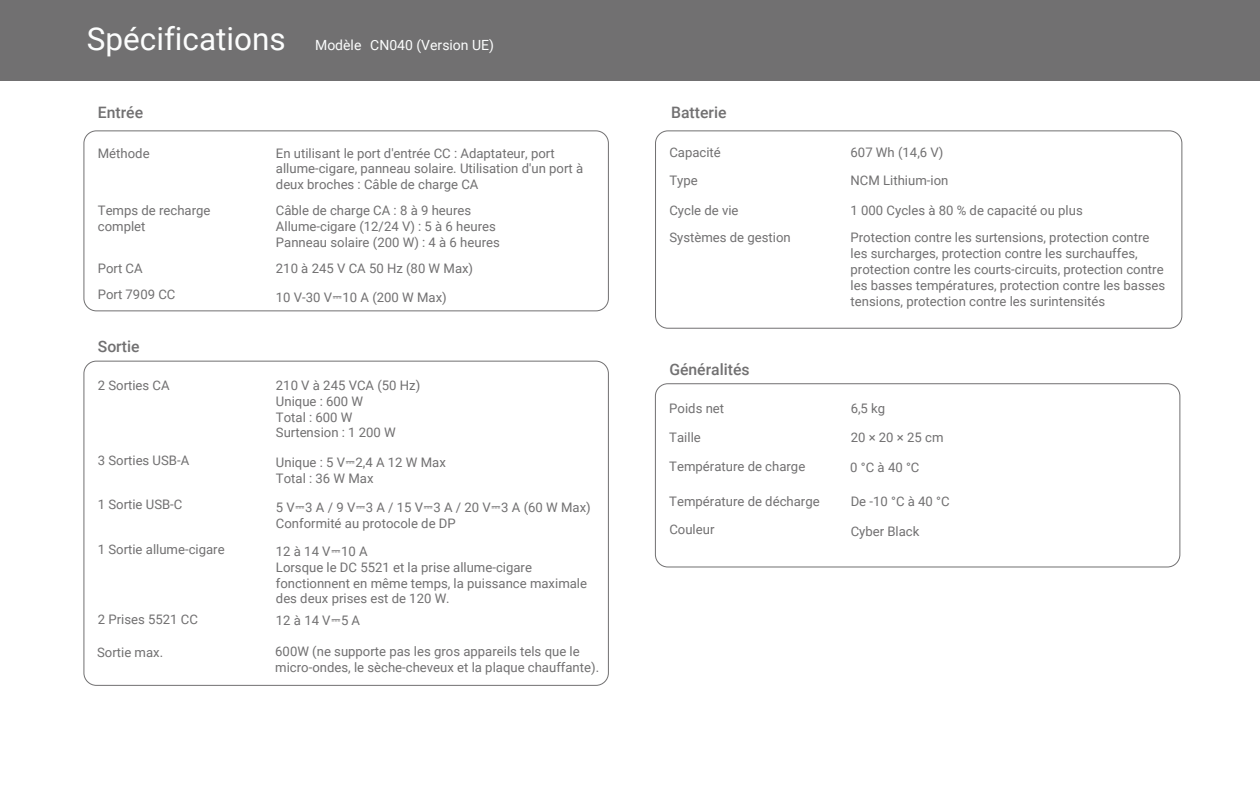
<style>
.page{position:relative;width:1260px;height:788px;background:#fff}
.page>*{position:absolute;margin:0;border:0;box-sizing:border-box;transform-origin:0 0}
.t1{font:31.5px "Roboto";color:#fcfdfd}
.t2{font:500 15.75px "Roboto";color:#717071}
.t3{font:14px "Roboto";color:#fcfdfd}
.t4{font:13.12px/15.8px "Roboto";color:#717071}
.s1{font-family:"Cambria Math";font-size:15.75px}
</style>
<div class="page">
<div style="left:0;top:0;width:1260px;height:80px;background:#717071"></div>
<div style="left:655px;top:383px;width:525px;height:184px;border:1px solid #717071;border-radius:12px"></div>
<div style="left:655px;top:130px;width:527px;height:198px;border:1px solid #717071;border-radius:12px"></div>
<div style="left:83px;top:130px;width:526px;height:181px;border:1px solid #717071;border-radius:12px"></div>
<h1 class="t1" style="left:87px;top:16px;width:200px">Spécifications</h1>
<p class="t3" style="left:315px;top:35px;width:180px">Modèle CN040 (Version UE)</p>
<p class="t2" style="left:98px;top:101px;width:47px">Entrée</p>
<p class="t4" style="left:98px;top:144px;width:53px">Méthode</p>
<p class="t4" style="left:276px;top:144px;width:309px">En utilisant le port d'entrée CC : Adaptateur, port allume-cigare, panneau solaire. Utilisation d'un port à deux broches : Câble de charge CA</p>
<p class="t4" style="left:98px;top:202px;width:114px">Temps de recharge complet</p>
<p class="t4" style="left:276px;top:202px;width:225px">Câble de charge CA : 8 à 9 heures<br>Allume-cigare (12/24 V) : 5 à 6 heures<br>Panneau solaire (200 W) : 4 à 6 heures</p>
<p class="t4" style="left:98px;top:254px;width:79px;line-height:26.6px">Port CA<br>Port 7909 CC</p>
<p class="t4" style="left:276px;top:260px;width:199px">210 à 245 V CA 50 Hz (80 W Max)</p>
<p class="t4" style="left:276px;top:289px;width:172px">10 V-30 V<span class="s1">⎓</span>10 A (200 W Max)</p>
<p class="t2" style="left:98px;top:335px;width:43px">Sortie</p>
<p class="t4" style="left:98px;top:377px;width:73px">2 Sorties CA</p>
<p class="t4" style="left:276px;top:377px;width:146px">210 V à 245 VCA (50 Hz)<br>Unique : 600 W<br>Total : 600 W<br>Surtension : 1 200 W</p>
<p class="t4" style="left:98px;top:452px;width:93px">3 Sorties USB-A</p>
<p class="t4" style="left:276px;top:454px;width:171px">Unique : 5 V<span class="s1">⎓</span>2,4 A 12 W Max<br>Total : 36 W Max</p>
<p class="t4" style="left:98px;top:496px;width:86px">1 Sortie USB-C</p>
<p class="t4" style="left:98px;top:541px;width:128px">1 Sortie allume-cigare</p>
<p class="t4" style="left:276px;top:499px;width:316px">5 V<span class="s1">⎓</span>3 A / 9 V<span class="s1">⎓</span>3 A / 15 V<span class="s1">⎓</span>3 A / 20 V<span class="s1">⎓</span>3 A (60 W Max)<br>Conformité au protocole de DP</p>
<p class="t4" style="left:276px;top:543px;width:313px">12 à 14 V<span class="s1">⎓</span>10 A<br>Lorsque le DC 5521 et la prise allume-cigare fonctionnent en même temps, la puissance maximale des deux prises est de 120 W.</p>
<p class="t4" style="left:276px;top:612px;width:86px">12 à 14 V<span class="s1">⎓</span>5 A</p>
<p class="t4" style="left:98px;top:611px;width:102px">2 Prises 5521 CC</p>
<p class="t4" style="left:97px;top:644px;width:67px">Sortie max.</p>
<p class="t4" style="left:275px;top:643px;width:325px">600W (ne supporte pas les gros appareils tels que le micro-ondes, le sèche-cheveux et la plaque chauffante).</p>
<p class="t2" style="left:671px;top:101px;width:57px">Batterie</p>
<p class="t4" style="left:669px;top:144px;width:53px">Capacité</p>
<p class="t4" style="left:851px;top:144px;width:94px">607 Wh (14,6 V)</p>
<p class="t4" style="left:669px;top:172px;width:30px">Type</p>
<p class="t4" style="left:851px;top:172px;width:99px">NCM Lithium-ion</p>
<p class="t4" style="left:669px;top:201px;width:71px">Cycle de vie</p>
<p class="t4" style="left:851px;top:201px;width:234px">1 000 Cycles à 80 % de capacité ou plus</p>
<p class="t4" style="left:669px;top:229px;width:123px">Systèmes de gestion</p>
<p class="t4" style="left:851px;top:229px;width:316px">Protection contre les surtensions, protection contre les surcharges, protection contre les surchauffes, protection contre les courts-circuits, protection contre les basses températures, protection contre les basses tensions, protection contre les surintensités</p>
<p class="t2" style="left:669px;top:358px;width:82px">Généralités</p>
<p class="t4" style="left:669px;top:399px;width:56px">Poids net</p>
<p class="t4" style="left:851px;top:399px;width:36px">6,5 kg</p>
<p class="t4" style="left:669px;top:429px;width:33px">Taille</p>
<p class="t4" style="left:851px;top:429px;width:94px">20 × 20 × 25 cm</p>
<p class="t4" style="left:669px;top:458px;width:137px">Température de charge</p>
<p class="t4" style="left:669px;top:492px;width:152px">Température de décharge</p>
<p class="t4" style="left:850px;top:459px;width:71px">0 °C à 40 °C</p>
<p class="t4" style="left:851px;top:492px;width:100px">De -10 °C à 40 °C</p>
<p class="t4" style="left:851px;top:523px;width:70px">Cyber Black</p>
<p class="t4" style="left:669px;top:521px;width:47px">Couleur</p>
</div>
